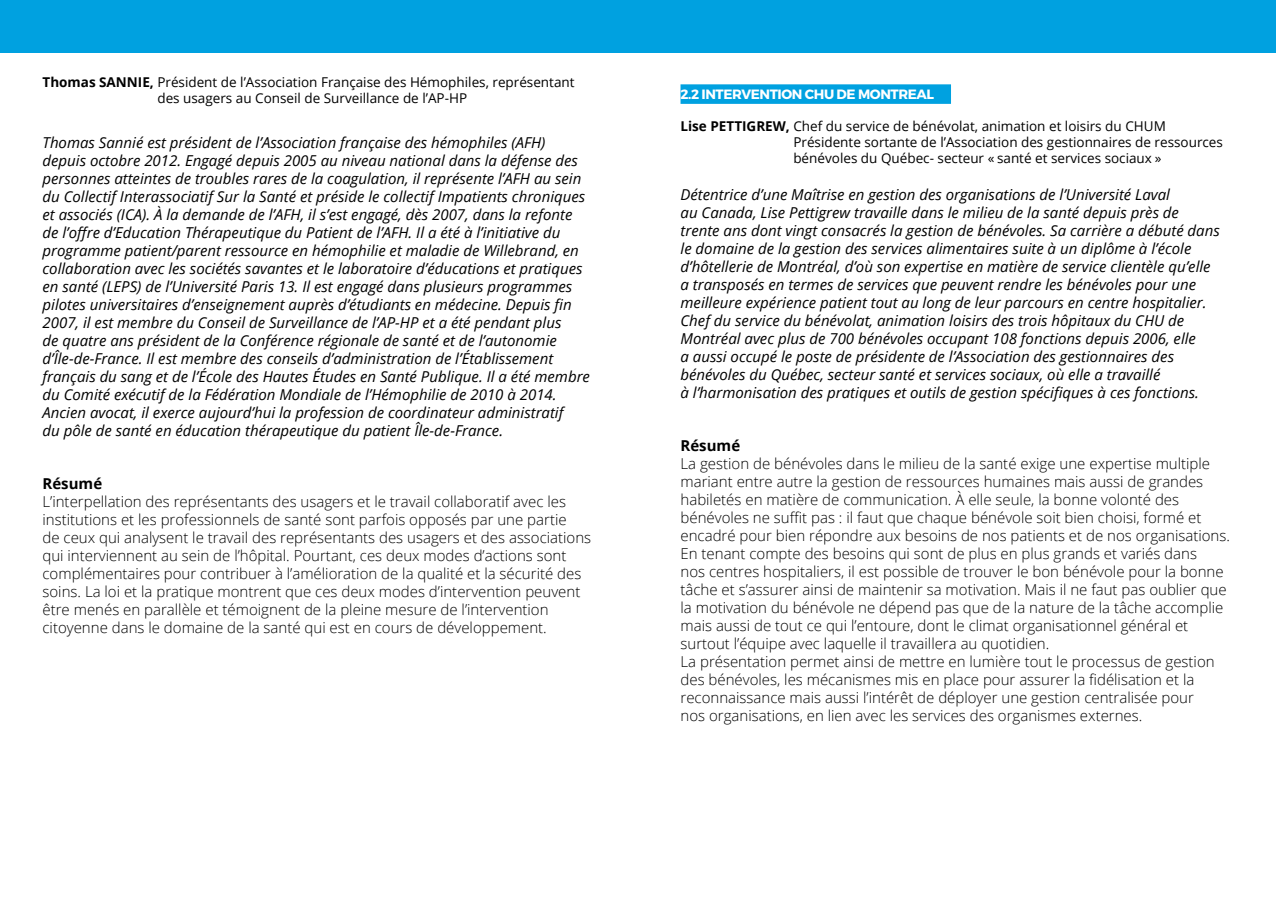
<style>
.page{position:relative;width:1276px;height:915px;background:#fff}
.page>*{position:absolute;margin:0;border:0;box-sizing:border-box;transform-origin:0 0}
.t1{font:italic 15px/18px "Open Sans";color:#000}
.t2{font:300 15px/18px "Open Sans";color:#000}
.t3{font:700 15px "Open Sans";color:#000}
.t4{font:13.5px/16.2px "Open Sans";color:#000;text-align:center}
.t5{font:700 13.5px "Montserrat";letter-spacing:-.03em;color:#fff}
.s1{font-weight:700}
</style>
<div class="page">
<div style="left:0;top:0;width:1276px;height:52px;background:#00a1e0"></div>
<div style="left:680px;top:84px;width:271px;height:20px;background:#00a1e0"></div>
<p class="t4" style="left:43px;top:74px;width:533px"><span class="s1">Thomas SANNIE,</span> Président de l’Association Française des Hémophiles, représentant des usagers au Conseil de Surveillance de l’AP-HP</p>
<p class="t1" style="left:43px;top:133px;width:549px">Thomas Sannié est président de l’Association française des hémophiles (AFH) depuis octobre 2012. Engagé depuis 2005 au niveau national dans la défense des personnes atteintes de troubles rares de la coagulation, il représente l’AFH au sein du Collectif Interassociatif Sur la Santé et préside le collectif Impatients chroniques et associés (ICA). À la demande de l’AFH, il s’est engagé, dès 2007, dans la refonte de l’offre d’Education Thérapeutique du Patient de l’AFH. Il a été à l’initiative du programme patient/parent ressource en hémophilie et maladie de Willebrand, en collaboration avec les sociétés savantes et le laboratoire d’éducations et pratiques en santé (LEPS) de l’Université Paris 13. Il est engagé dans plusieurs programmes pilotes universitaires d’enseignement auprès d’étudiants en médecine. Depuis fin 2007, il est membre du Conseil de Surveillance de l’AP-HP et a été pendant plus<br>de quatre ans président de la Conférence régionale de santé et de l’autonomie d’Île-de-France. Il est membre des conseils d’administration de l’Établissement français du sang et de l’École des Hautes Études en Santé Publique. Il a été membre du Comité exécutif de la Fédération Mondiale de l’Hémophilie de 2010 à 2014.<br>Ancien avocat, il exerce aujourd’hui la profession de coordinateur administratif<br>du pôle de santé en éducation thérapeutique du patient Île-de-France.</p>
<p class="t3" style="left:43px;top:473px;width:61px">Résumé</p>
<p class="t2" style="left:43px;top:492px;width:550px">L’interpellation des représentants des usagers et le travail collaboratif avec les institutions et les professionnels de santé sont parfois opposés par une partie<br>de ceux qui analysent le travail des représentants des usagers et des associations qui interviennent au sein de l’hôpital. Pourtant, ces deux modes d’actions sont complémentaires pour contribuer à l’amélioration de la qualité et la sécurité des soins. La loi et la pratique montrent que ces deux modes d’intervention peuvent être menés en parallèle et témoignent de la pleine mesure de l’intervention citoyenne dans le domaine de la santé qui est en cours de développement.</p>
<p class="t5" style="left:680px;top:85px;width:255px">2.2 INTERVENTION CHU DE MONTREAL</p>
<p class="t4" style="left:793px;top:118px;width:431px;text-align:left;text-indent:-113px"><span class="s1">Lise PETTIGREW,</span> Chef du service de bénévolat, animation et loisirs du CHUM<br>Présidente sortante de l’Association des gestionnaires de ressources bénévoles du Québec- secteur « santé et services sociaux »</p>
<p class="t1" style="left:680px;top:184px;width:541px">Détentrice d’une Maîtrise en gestion des organisations de l’Université Laval<br>au Canada, Lise Pettigrew travaille dans le milieu de la santé depuis près de trente ans dont vingt consacrés la gestion de bénévoles. Sa carrière a débuté dans le domaine de la gestion des services alimentaires suite à un diplôme à l’école d’hôtellerie de Montréal, d’où son expertise en matière de service clientèle qu’elle a transposés en termes de services que peuvent rendre les bénévoles pour une meilleure expérience patient tout au long de leur parcours en centre hospitalier.<br>Chef du service du bénévolat, animation loisirs des trois hôpitaux du CHU de Montréal avec plus de 700 bénévoles occupant 108 fonctions depuis 2006, elle<br>a aussi occupé le poste de présidente de l’Association des gestionnaires des bénévoles du Québec, secteur santé et services sociaux, où elle a travaillé<br>à l’harmonisation des pratiques et outils de gestion spécifiques à ces fonctions.</p>
<p class="t3" style="left:680px;top:434px;width:61px">Résumé</p>
<p class="t2" style="left:680px;top:454px;width:551px">La gestion de bénévoles dans le milieu de la santé exige une expertise multiple mariant entre autre la gestion de ressources humaines mais aussi de grandes habiletés en matière de communication. À elle seule, la bonne volonté des bénévoles ne suffit pas : il faut que chaque bénévole soit bien choisi, formé et encadré pour bien répondre aux besoins de nos patients et de nos organisations.<br>En tenant compte des besoins qui sont de plus en plus grands et variés dans<br>nos centres hospitaliers, il est possible de trouver le bon bénévole pour la bonne tâche et s’assurer ainsi de maintenir sa motivation. Mais il ne faut pas oublier que la motivation du bénévole ne dépend pas que de la nature de la tâche accomplie mais aussi de tout ce qui l’entoure, dont le climat organisationnel général et surtout l’équipe avec laquelle il travaillera au quotidien.<br>La présentation permet ainsi de mettre en lumière tout le processus de gestion des bénévoles, les mécanismes mis en place pour assurer la fidélisation et la reconnaissance mais aussi l’intérêt de déployer une gestion centralisée pour<br>nos organisations, en lien avec les services des organismes externes.</p>
</div>
